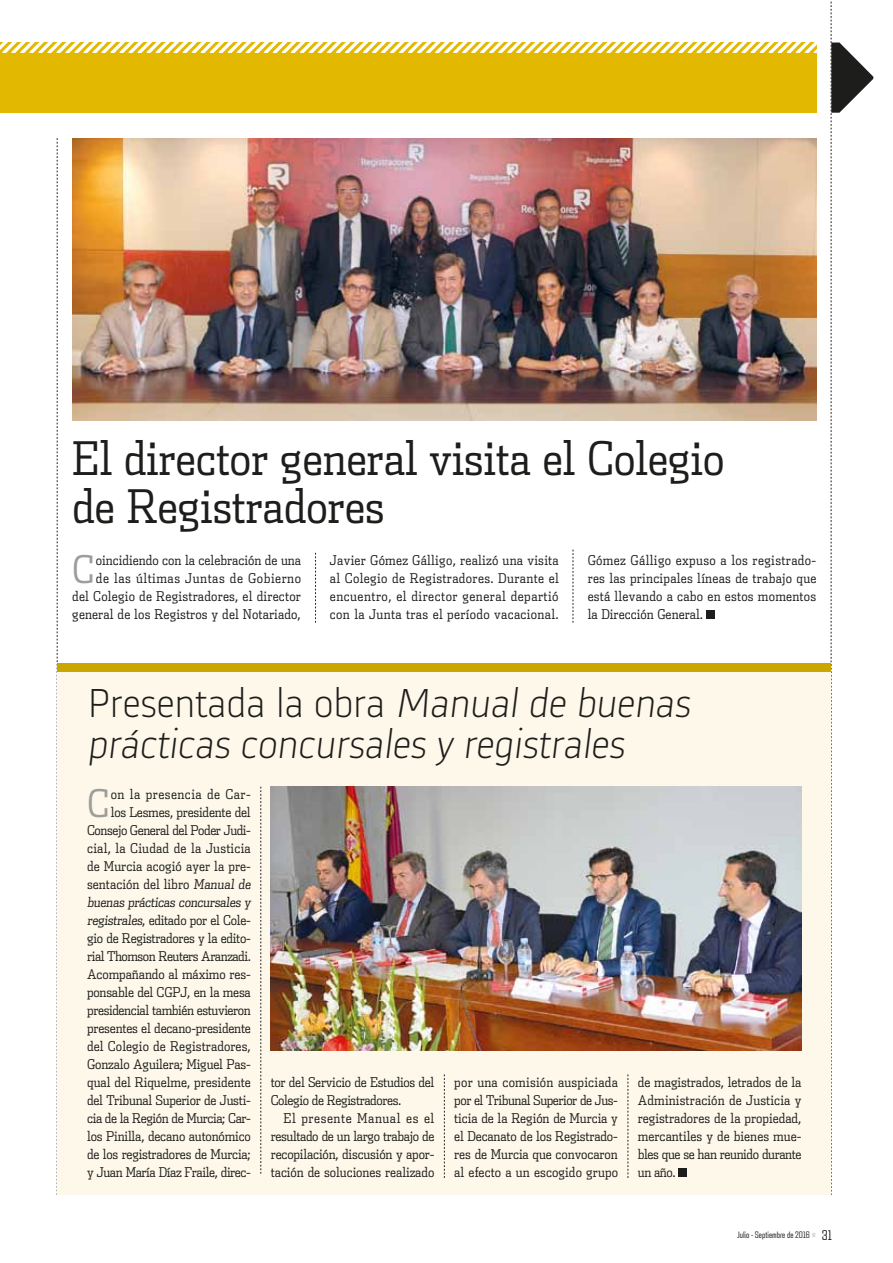
<style>
.page{position:relative;width:893px;height:1263px;background:#fff}
.page>*{position:absolute;margin:0;border:0;box-sizing:border-box;transform-origin:0 0}
.t1{font:300 46.5px/48px "Dispatch Cond";letter-spacing:-.01em;color:#1d1d1b}
.t2{font:300 42px/40.5px "Alstom";color:#1d1d1b}
.t3{font:300 38.25px "Dispatch Cond";color:#9d9d9c}
.t4{font:300 13.5px/18px "Dispatch Cond";letter-spacing:-.01em;color:#1d1d1b;text-align:justify}
.t5{font:condensed 13.5px "Armada";color:#1d1d1b}
.t6{font:condensed 9px "Armada";color:#1d1d1b}
.s1{font-size:13.5px;color:#dadada}
</style>
<div class="page">
<div style="left:0;top:43px;width:816px;height:70px;background:#e2b900"></div>
<svg style="left:0;top:42px;width:816px;height:10px"></svg>
<svg style="left:57px;top:138px;width:1px;height:525px"></svg>
<div style="left:707px;top:610px;width:8px;height:9px;background:#1d1d1b"></div>
<svg style="left:831px;top:1px;width:42px;height:1194px"></svg>
<img style="left:72px;top:138px;width:744px;height:283px">
<svg style="left:315px;top:553px;width:1px;height:70px"></svg>
<svg style="left:573px;top:550px;width:1px;height:73px"></svg>
<div style="left:57px;top:668px;width:774px;height:527px;background:#fdf8ea"></div>
<div style="left:57px;top:663px;width:774px;height:9px;background:#c9a600"></div>
<svg style="left:261px;top:787px;width:1px;height:387px"></svg>
<div style="left:678px;top:1168px;width:9px;height:9px;background:#1d1d1b"></div>
<img style="left:271px;top:787px;width:530px;height:263px">
<svg style="left:444px;top:1074px;width:1px;height:104px"></svg>
<svg style="left:628px;top:1074px;width:1px;height:104px"></svg>
<h1 class="t1" style="left:72px;top:433px;width:654px">El director general visita el Colegio de Registradores</h1>
<h3 class="t3" style="left:72px;top:546px;width:24px">C</h3>
<p class="t4" style="left:72px;top:550px;width:230px;text-align:right">oincidiendo con la celebración de una<br>de las últimas Juntas de Gobierno<br>del Colegio de Registradores, el director general de los Registros y del Notariado,</p>
<p class="t4" style="left:330px;top:550px;width:230px">Javier Gómez Gálligo, realizó una visita al Colegio de Registradores. Durante el encuentro, el director general departió con la Junta tras el período vacacional.</p>
<p class="t4" style="left:588px;top:550px;width:230px">Gómez Gálligo expuso a los registrado&shy;res las principales líneas de trabajo que está llevando a cabo en estos momentos la Dirección General.</p>
<h2 class="t2" style="left:87px;top:679px;width:611px">Presentada la obra Manual de buenas prácticas concursales y registrales</h2>
<h3 class="t3" style="left:87px;top:780px;width:24px">C</h3>
<p class="t4" style="left:87px;top:784px;width:167px;text-align:right">on la presencia de Car-<br>los Lesmes, presidente del<br>Consejo General del Poder Judi&shy;cial, la Ciudad de la Justicia de Murcia acogió ayer la pre&shy;sentación del libro Manual de buenas prácticas concursales y registrales, editado por el Cole&shy;gio de Registradores y la edito&shy;rial Thomson Reuters Aranzadi.<br>Acompañando al máximo res&shy;ponsable del CGPJ, en la mesa presidencial también estuvieron presentes el decano-presidente del Colegio de Registradores,<br>Gonzalo Aguilera; Miguel Pas&shy;qual del Riquelme, presidente del Tribunal Superior de Justi&shy;cia de la Región de Murcia; Car&shy;los Pinilla, decano autonómico de los registradores de Murcia; y Juan María Díaz Fraile, direc-</p>
<p class="t4" style="left:454px;top:1072px;width:165px">por una comisión auspiciada por el Tribunal Superior de Jus&shy;ticia de la Región de Murcia y el Decanato de los Registrado&shy;res de Murcia que convocaron al efecto a un escogido grupo</p>
<p class="t4" style="left:638px;top:1072px;width:165px">de magistrados, letrados de la Administración de Justicia y registradores de la propiedad, mercantiles y de bienes mue&shy;bles que se han reunido durante un año.</p>
<p class="t4" style="left:271px;top:1072px;width:165px">tor del Servicio de Estudios del<br>Colegio de Registradores.</p>
<p class="t4" style="left:271px;top:1108px;width:165px;text-indent:13px">El presente Manual es el resultado de un largo trabajo de recopilación, discusión y apor&shy;tación de soluciones realizado</p>
<p class="t5" style="left:822px;top:1228px;width:12px">31</p>
<p class="t6" style="left:737px;top:1230px;width:81px">Julio - Septiembre de 2016 <span class="s1">•</span></p>
</div>
